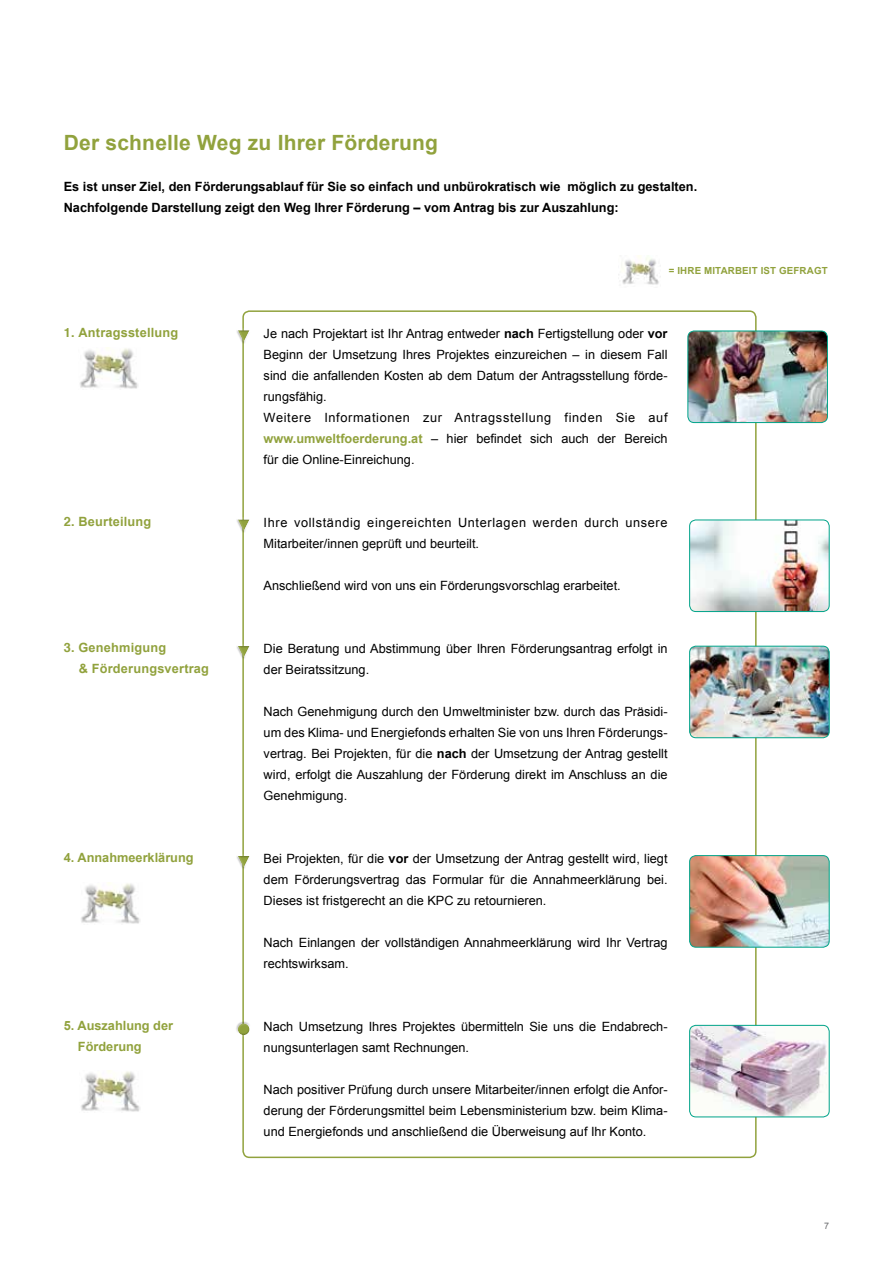
<style>
.page{position:relative;width:893px;height:1263px;background:#fff}
.page>*{position:absolute;margin:0;border:0;box-sizing:border-box;transform-origin:0 0}
.t1{font:700 21px "Arial";letter-spacing:.01em;color:#91a23d}
.t2{font:12.75px/21px "Arial";color:#000}
.t3{font:700 12.75px/21px "Arial";color:#000}
.t4{font:700 12.75px/21px "Arial";letter-spacing:.015em;color:#91a23d}
.t5{font:12.75px/21px "Arial";letter-spacing:.05em;color:#000}
.t6{font:700 9.75px "Arial";letter-spacing:.015em;color:#91a23d}
.t7{font:9px "Arial";color:#6d6e71}
.s1{font-family:"Helvetica"}
.s2{font-weight:700}
.s3{font-weight:700;color:#91a23d}
</style>
<div class="page">
<img style="left:690px;top:646px;width:139px;height:92px">
<div style="left:689px;top:646px;width:140px;height:92px;border:1px solid #00a389;border-radius:6px"></div>
<img style="left:690px;top:856px;width:139px;height:91px">
<div style="left:689px;top:855px;width:140px;height:92px;border:1px solid #00a389;border-radius:6px"></div>
<img style="left:690px;top:1025px;width:139px;height:92px">
<div style="left:689px;top:1025px;width:140px;height:92px;border:1px solid #00a389;border-radius:6px"></div>
<img style="left:690px;top:520px;width:139px;height:91px">
<div style="left:689px;top:520px;width:140px;height:92px;border:1px solid #00a389;border-radius:6px"></div>
<img style="left:688px;top:331px;width:139px;height:92px">
<div style="left:688px;top:331px;width:140px;height:92px;border:1px solid #00a389;border-radius:6px"></div>
<img style="left:80px;top:347px;width:58px;height:42px">
<img style="left:81px;top:882px;width:59px;height:42px">
<img style="left:81px;top:1071px;width:59px;height:41px">
<div style="left:235px;top:329px;width:17px;height:15px;background:#fff;opacity:.2"></div>
<div style="left:236px;top:328px;width:16px;height:14px;background:#000;opacity:.2"></div>
<div style="left:235px;top:518px;width:17px;height:16px;background:#fff;opacity:.2"></div>
<div style="left:236px;top:517px;width:16px;height:14px;background:#000;opacity:.2"></div>
<div style="left:235px;top:645px;width:17px;height:15px;background:#fff;opacity:.2"></div>
<div style="left:236px;top:643px;width:16px;height:14px;background:#000;opacity:.2"></div>
<div style="left:235px;top:855px;width:17px;height:15px;background:#fff;opacity:.2"></div>
<div style="left:236px;top:853px;width:16px;height:14px;background:#000;opacity:.2"></div>
<div style="left:235px;top:1021px;width:16px;height:11px;background:#fff;opacity:.2"></div>
<div style="left:236px;top:1025px;width:16px;height:13px;background:#000;opacity:.2"></div>
<img style="left:618px;top:256px;width:43px;height:29px">
<h1 class="t1" style="left:64px;top:129px;width:376px">Der schnelle Weg zu Ihrer Förderung</h1>
<p class="t3" style="left:64px;top:176px;width:635px">Es ist unser Ziel, den Förderungsablauf für Sie so einfach und unbürokratisch wie möglich zu gestalten.<br>Nachfolgende Darstellung zeigt den Weg Ihrer Förderung – vom Antrag bis zur Auszahlung:</p>
<p class="t6" style="left:669px;top:264px;width:80px">= Ihre Mitarbeit</p>
<p class="t6" style="left:761px;top:264px;width:6px">ist</p>
<p class="t6" style="left:779px;top:264px;width:47px">gef ragt</p>
<p class="t4" style="left:64px;top:323px;width:116px"><span class="s1">1.</span> Antragsstellung</p>
<p class="t2" style="left:264px;top:323px;width:405px">Je nach Projektart ist Ihr Antrag entweder <span class="s2">nach</span> Fertigstellung oder <span class="s2">vor </span>Beginn der Umsetzung Ihres Projektes einzureichen – in diesem Fall sind die anfallenden Kosten ab dem Datum der Antragsstellung förde&shy;rungsfähig.<br>Weitere Informationen zur Antragsstellung finden Sie auf <span class="s3">www.umweltfoerderung.at</span> – hier befindet sich auch der Bereich für die Online-Einreichung.</p>
<p class="t4" style="left:64px;top:512px;width:89px"><span class="s1">2.</span> Beurteilung</p>
<p class="t5" style="left:264px;top:512px;width:405px">Ihre vollständig eingereichten Unterlagen werden durch unsere<br>Mitarbeiter/innen geprüft und beurteilt.</p>
<p class="t2" style="left:264px;top:575px;width:359px">Anschließend wird von uns ein Förderungsvorschlag erarbeitet.</p>
<p class="t4" style="left:79px;top:638px;width:132px;text-indent:-15px"><span class="s1">3.</span> Genehmigung<br>&amp; Förderungsvertrag</p>
<p class="t2" style="left:264px;top:638px;width:405px">Die Beratung und Abstimmung über Ihren Förderungsantrag erfolgt in der Beiratssitzung.</p>
<p class="t2" style="left:264px;top:701px;width:405px;text-align:justify">Nach Genehmigung durch den Umweltminister bzw. durch das Präsidi&shy;um des Klima- und Energiefonds erhalten Sie von uns Ihren Förderungs&shy;vertrag. Bei Projekten, für die <span class="s2">nach</span> der Umsetzung der Antrag gestellt wird, erfolgt die Auszahlung der Förderung direkt im Anschluss an die Genehmigung.</p>
<p class="t4" style="left:64px;top:848px;width:131px">4. Annahmeerklärung</p>
<p class="t2" style="left:264px;top:848px;width:405px;text-align:justify">Bei Projekten, für die <span class="s2">vor</span> der Umsetzung der Antrag gestellt wird, liegt dem Förderungsvertrag das Formular für die Annahmeerklärung bei.<br>Dieses ist fristgerecht an die KPC zu retournieren.</p>
<p class="t2" style="left:264px;top:932px;width:405px">Nach Einlangen der vollständigen Annahmeerklärung wird Ihr Vertrag rechtswirksam.</p>
<p class="t4" style="left:78px;top:1016px;width:97px;text-indent:-14px">5. Auszahlung der<br>Förderung</p>
<p class="t2" style="left:264px;top:1016px;width:405px">Nach Umsetzung Ihres Projektes übermitteln Sie uns die Endabrech&shy;nungsunterlagen samt Rechnungen.</p>
<p class="t2" style="left:264px;top:1079px;width:405px;text-align:justify">Nach positiver Prüfung durch unsere Mitarbeiter/innen erfolgt die Anfor&shy;derung der Förderungsmittel beim Lebensministerium bzw. beim Klima&shy;und Energiefonds und anschließend die Überweisung auf Ihr Konto.</p>
<p class="t7" style="left:824px;top:1220px;width:7px">7</p>
</div>
